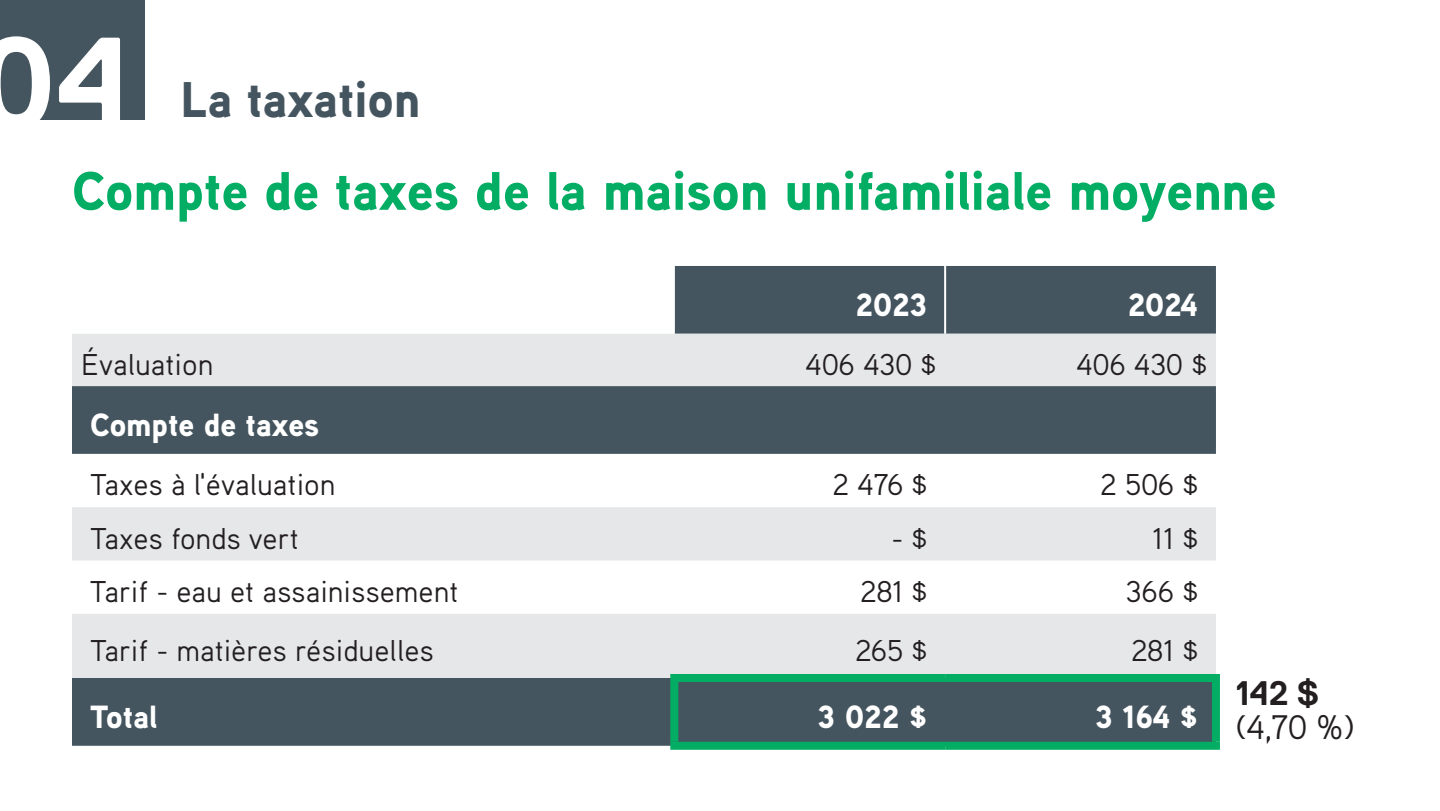
<style>
.page{position:relative;width:1440px;height:811px;background:#fff}
.page>*{position:absolute;margin:0;border:0;box-sizing:border-box;transform-origin:0 0}
.t1{font:700 129.8px "Replica";color:#fff}
.t2{font:900 54px "Aaux Pro";color:#03ad64}
.t3{font:900 50px "Aaux Pro";color:#45555f}
.TEXTE{font:34px/34px "Aaux Pro";color:#231f20}
.TEXTE-2{font:900 32px "Aaux Pro";color:#fff}
.texte_courant{font:900 32px "Aaux Pro";letter-spacing:-.005em;color:#fff}
.TEXTE-3{font:30px "Aaux Pro";color:#231f20}
.texte_courant-2{font:30px "Aaux Pro";color:#231f20}
.tableau{font:30px "Aaux Pro";color:#231f20}
.s1{font-family:"Replica";font-weight:700}
</style>
<div class="page">
<svg style="left:72px;top:266px;width:1144px;height:479px;fill:#45555f"></svg>
<svg style="left:72px;top:333px;width:1144px;height:344px;fill:#e6e7e9"></svg>
<hr style="left:674px;top:266px;width:1px;height:67px;background:#fff">
<div style="left:670px;top:673px;width:275px;height:8px;background:#03ad64"></div>
<div style="left:670px;top:681px;width:8px;height:60px;background:#03ad64"></div>
<div style="left:945px;top:673px;width:275px;height:8px;background:#03ad64"></div>
<div style="left:1212px;top:681px;width:8px;height:60px;background:#03ad64"></div>
<div style="left:670px;top:741px;width:275px;height:8px;background:#03ad64"></div>
<div style="left:945px;top:741px;width:275px;height:8px;background:#03ad64"></div>
<hr style="left:944px;top:266px;width:2px;height:67px;background:#fff">
<div style="left:0;top:0;width:144px;height:119px;background:#45555f"></div>
<p class="t1" style="left:-23px;top:12px;width:155px">04</p>
<p class="t3" style="left:180px;top:67px;width:242px">La taxation</p>
<p class="t2" style="left:72px;top:156px;width:1206px">Compte de taxes de la maison unifamiliale moyenne</p>
<p class="TEXTE-2" style="left:856px;top:284px;width:73px">2023</p>
<p class="TEXTE-2" style="left:1128px;top:284px;width:72px">2024</p>
<p class="TEXTE-3" style="left:81px;top:345px;width:134px">Évaluation</p>
<p class="tableau" style="left:805px;top:345px;width:132px">406 430 $</p>
<p class="tableau" style="left:1076px;top:345px;width:132px">406 430 $</p>
<p class="TEXTE-2" style="left:90px;top:404px;width:231px">Compte de taxes</p>
<p class="TEXTE-3" style="left:90px;top:465px;width:247px">Taxes à l'évaluation</p>
<p class="texte_courant-2" style="left:832px;top:465px;width:96px">2 476 $</p>
<p class="texte_courant-2" style="left:1100px;top:465px;width:99px">2 506 $</p>
<p class="TEXTE-3" style="left:90px;top:519px;width:210px">Taxes fonds vert</p>
<p class="texte_courant-2" style="left:892px;top:519px;width:37px">- $</p>
<p class="texte_courant-2" style="left:1152px;top:519px;width:47px">11 $</p>
<p class="TEXTE-3" style="left:90px;top:572px;width:370px">Tarif - eau et assainissement</p>
<p class="texte_courant-2" style="left:860px;top:572px;width:68px">281 $</p>
<p class="texte_courant-2" style="left:1126px;top:572px;width:74px">366 $</p>
<p class="TEXTE-3" style="left:90px;top:631px;width:345px">Tarif - matières résiduelles</p>
<p class="texte_courant-2" style="left:855px;top:631px;width:74px">265 $</p>
<p class="texte_courant-2" style="left:1131px;top:631px;width:68px">281 $</p>
<p class="TEXTE-2" style="left:90px;top:695px;width:69px">Total</p>
<p class="texte_courant" style="left:817px;top:695px;width:111px">3 022 $</p>
<p class="texte_courant" style="left:1095px;top:695px;width:104px">3 164 $</p>
<p class="TEXTE" style="left:1236px;top:674px;width:120px"><span class="s1">142 $ </span>(4,70 %)</p>
</div>
